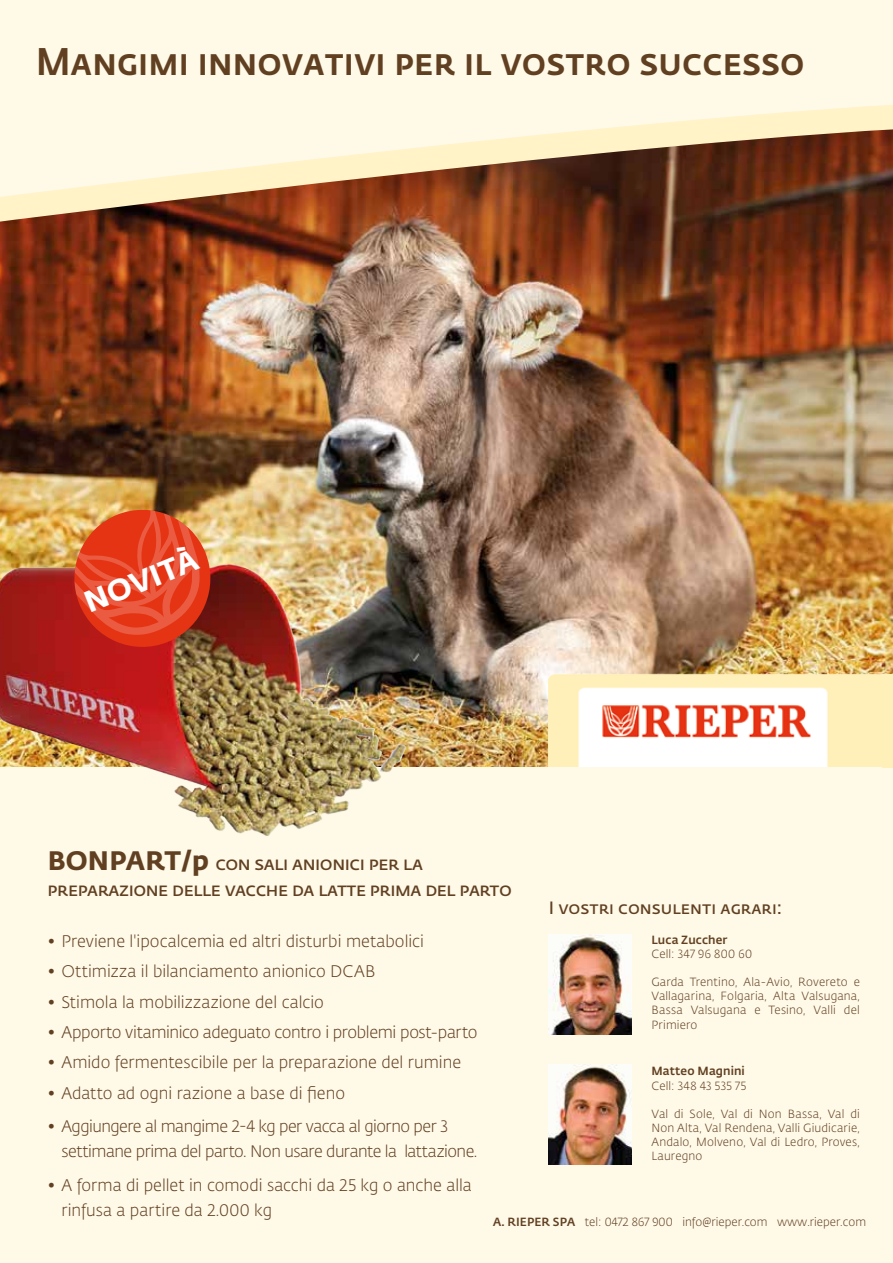
<style>
.page{position:relative;width:893px;height:1263px;background:#fff}
.page>*{position:absolute;margin:0;border:0;box-sizing:border-box;transform-origin:0 0}
.t1{font:500 38.1px "Fedra Sans Std";letter-spacing:.005em;color:#614022;scale:.94 1}
.t2{font:700 29.7px "Fedra Sans Std";color:#fff}
.t3{font:600 19.05px/26.4px "Fedra Sans Std";letter-spacing:-.025em;color:#614022}
.t4{font:600 17.7px "Fedra Sans Std";color:#614022}
.t5{font:300 16.65px/25px "Fedra Sans Std";letter-spacing:-.005em;color:#614022}
.t6{font:300 16.65px "Fedra Sans Std";letter-spacing:-.025em;color:#614022}
.t7{font:300 16.5px/25px "Fedra Sans Std";letter-spacing:-.03em;color:#614022}
.t8{font:300 11.7px/14.1px "Fedra Sans Std";letter-spacing:.01em;color:#614022;text-align:justify}
.t9{font:500 11.7px "Fedra Sans Std";letter-spacing:.015em;color:#614022}
.t10{font:300 11.7px "Fedra Sans Std";letter-spacing:.03em;color:#614022}
.t11{font:300 11.7px "Fedra Sans Std";letter-spacing:.035em;color:#614022}
.s1{font-weight:700;font-size:26.4px}
.s2{font-weight:500}
</style>
<div class="page">
<img style="left:0;top:223px;width:893px;height:545px">
<img style="left:548px;top:670px;width:334px;height:98px">
<div style="left:0;top:768px;width:893px;height:495px;background:#fff9e7"></div>
<div style="left:882px;top:674px;width:11px;height:94px;background:#fff0ba"></div>
<img style="left:549px;top:1065px;width:82px;height:100px">
<img style="left:548px;top:935px;width:83px;height:100px">
<img style="left:0;top:518px;width:413px;height:318px">
<img style="left:65px;top:501px;width:154px;height:155px">
<div style="left:0;top:0;width:893px;height:100px;background:#fff9e7"></div>
<svg style="left:0;top:100px;width:893px;height:123px;background:#bea288"></svg>
<h1 class="t1" style="left:36px;top:38px;width:819px">Mangimi innovativi per il vostro successo</h1>
<h2 class="t2" style="left:78px;top:586px;width:121px;rotate:-22deg">NOVITÀ</h2>
<p class="t3" style="left:48px;top:850px;width:466px"><span class="s1">BONPART/p</span> con sali anionici per la preparazione delle vacche da latte prima del parto</p>
<p class="t4" style="left:549px;top:897px;width:235px">I vostri consulenti agrari:</p>
<p class="t5" style="left:48px;top:929px;width:377px">• Previene l'ipocalcemia ed altri disturbi metabolici</p>
<p class="t5" style="left:48px;top:959px;width:329px">• Ottimizza il bilanciamento anionico DCAB</p>
<p class="t5" style="left:48px;top:989px;width:277px">• Stimola la mobilizzazione del calcio</p>
<p class="t6" style="left:48px;top:1022px;width:431px">• Apporto vitaminico adeguato contro i problemi post-parto</p>
<p class="t5" style="left:48px;top:1050px;width:414px">• Amido fermentescibile per la preparazione del rumine</p>
<p class="t5" style="left:48px;top:1081px;width:298px">• Adatto ad ogni razione a base di fieno</p>
<p class="t7" style="left:61px;top:1114px;width:418px;text-indent:-13px">• Aggiungere al mangime 2-4 kg per vacca al giorno per 3 settimane prima del parto. Non usare durante la lattazione.</p>
<p class="t5" style="left:61px;top:1172px;width:412px;text-indent:-13px">• A forma di pellet in comodi sacchi da 25 kg o anche alla rinfusa a partire da 2.000 kg</p>
<p class="t9" style="left:651px;top:932px;width:78px">Luca Zuccher</p>
<p class="t11" style="left:651px;top:947px;width:102px">Cell: 347 96 800 60</p>
<p class="t8" style="left:651px;top:975px;width:210px">Garda Trentino, Ala-Avio, Rovereto e Vallagarina, Folgaria, Alta Valsugana, Bassa Valsugana e Tesino, Valli del Primiero</p>
<p class="t9" style="left:651px;top:1064px;width:95px">Matteo Magnini</p>
<p class="t10" style="left:651px;top:1078px;width:96px">Cell: 348 43 535 75</p>
<p class="t8" style="left:651px;top:1107px;width:210px">Val di Sole, Val di Non Bassa, Val di Non Alta, Val Rendena, Valli Giudicarie, Andalo, Molveno, Val di Ledro, Proves, Lauregno</p>
<p class="t8" style="left:493px;top:1214px;width:374px"><span class="s2">A. RIEPER SPA</span> tel: 0472 867 900 info@rieper.com www.rieper.com</p>
</div>
